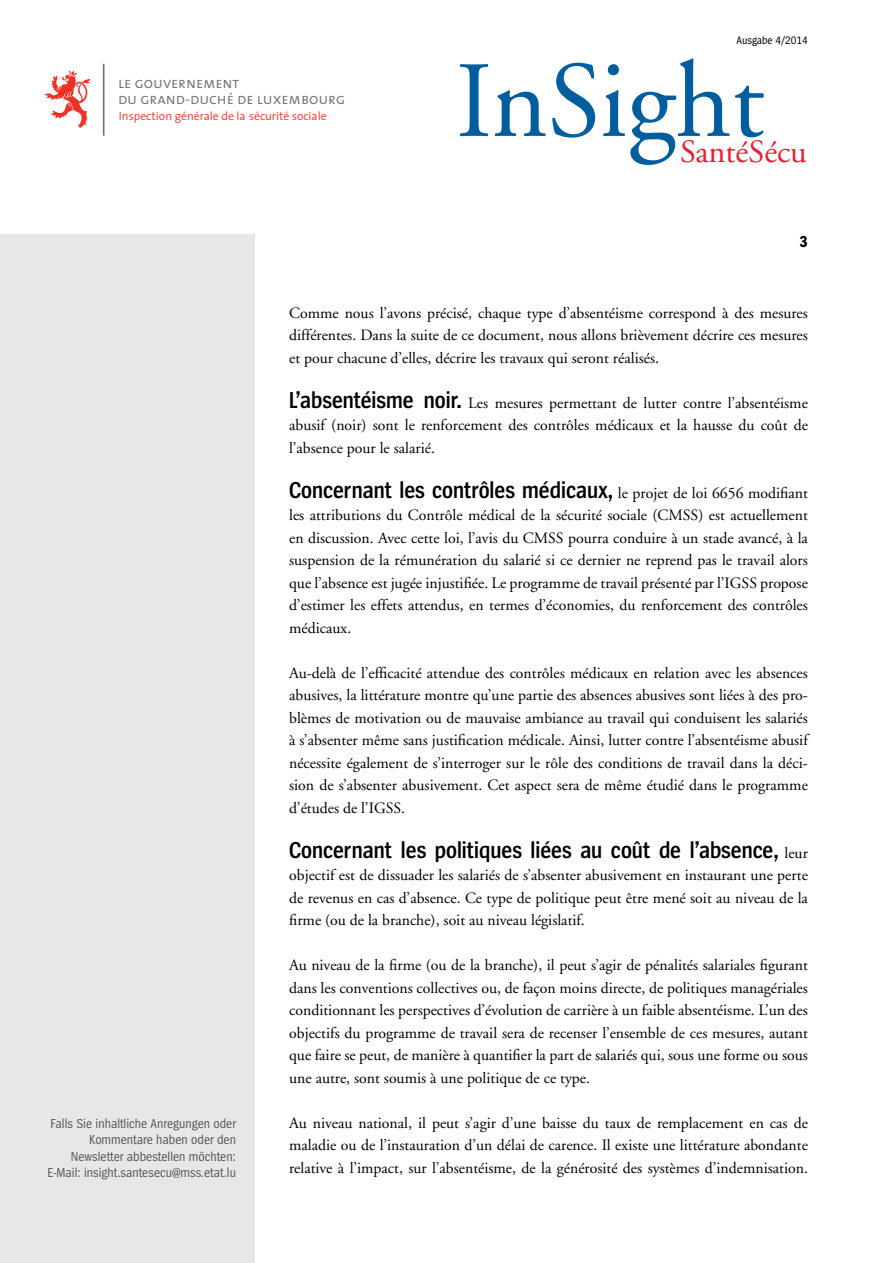
<style>
.page{position:relative;width:893px;height:1263px;background:#fff}
.page>*{position:absolute;margin:0;border:0;box-sizing:border-box;transform-origin:0 0}
.t1{font:108.3px "GG Garamond";color:#005e9e}
.t2{font:32.4px "GG Garamond";color:#ed1b2f}
.t3{font:600 24px "Spiegel Cd";color:#000}
.t4{font:700 16.5px "Spiegel Cd";color:#000}
.t5{font:15.75px/22.5px "GG Garamond";color:#000;text-align:justify}
.t6{font:15.45px "The Sans Semi Light Caps";color:#717073}
.t7{font:13.5px/16.5px "Spiegel Cd";color:#58595b;text-align:right}
.t8{font:300 11.7px "The Sans";color:#ee3124}
.t9{font:11.25px "Spiegel Cd";color:#000}
.s1{font-family:"Spiegel Cd";font-weight:600;font-size:24px}
.s2{font-family:"GG Garamond";font-weight:400;font-size:15.75px}
</style>
<div class="page">
<div style="left:0;top:234px;width:255px;height:1029px;background:#e6e7e8"></div>
<hr style="left:103px;top:64px;width:1px;height:72px;background:#717073">
<svg style="left:45px;top:70px;width:45px;height:58px"></svg>
<p class="t6" style="left:118px;top:70px;width:123px">le gouvernement</p>
<p class="t8" style="left:119px;top:106px;width:209px">Inspection générale de la sécurité sociale</p>
<p class="t6" style="left:118px;top:86px;width:229px">du grand-duché de luxembourg</p>
<p class="t9" style="left:737px;top:35px;width:73px">Ausgabe 4/2014</p>
<h1 class="t1" style="left:456px;top:37px;width:310px">InSight</h1>
<h2 class="t2" style="left:680px;top:133px;width:128px">SantéSécu</h2>
<p class="t4" style="left:799px;top:233px;width:10px">3</p>
<p class="t7" style="left:48px;top:1115px;width:190px">Falls Sie inhaltliche Anregungen oder Kommentare haben oder den Newsletter abbestellen möchten:<br>E-Mail: insight.santesecu@mss.etat.lu</p>
<p class="t5" style="left:289px;top:301px;width:520px">Comme nous l’avons précisé, chaque type d’absentéisme correspond à des mesures différentes. Dans la suite de ce document, nous allons brièvement décrire ces mesures et pour chacune d’elles, décrire les travaux qui seront réalisés.</p>
<p class="t5" style="left:289px;top:391px;width:520px"><span class="s1">L’absentéisme noir.</span> Les mesures permettant de lutter contre l’absentéisme abusif (noir) sont le renforcement des contrôles médicaux et la hausse du coût de l’absence pour le salarié.</p>
<h3 class="t3" style="left:289px;top:478px;width:520px">Concernant les contrôles médicaux, <span class="s2">le projet de loi 6656 modifiant</span></h3>
<p class="t5" style="left:289px;top:504px;width:520px">les attributions du Contrôle médical de la sécurité sociale (CMSS) est actuellement en discussion. Avec cette loi, l’avis du CMSS pourra conduire à un stade avancé, à la suspension de la rémunération du salarié si ce dernier ne reprend pas le travail alors que l’absence est jugée injustifiée. Le programme de travail présenté par l’IGSS propose d’estimer les effets attendus, en termes d’économies, du renforcement des contrôles médicaux.</p>
<p class="t5" style="left:289px;top:661px;width:520px">Au-delà de l’efficacité attendue des contrôles médicaux en relation avec les absences abusives, la littérature montre qu’une partie des absences abusives sont liées à des pro&shy;blèmes de motivation ou de mauvaise ambiance au travail qui conduisent les salariés à s’absenter même sans justification médicale. Ainsi, lutter contre l’absentéisme abusif nécessite également de s’interroger sur le rôle des conditions de travail dans la déci&shy;sion de s’absenter abusivement. Cet aspect sera de même étudié dans le programme d’études de l’IGSS.</p>
<h3 class="t3" style="left:289px;top:838px;width:520px">Concernant les politiques liées au coût de l’absence, <span class="s2">leur</span></h3>
<p class="t5" style="left:289px;top:864px;width:520px">objectif est de dissuader les salariés de s’absenter abusivement en instaurant une perte de revenus en cas d’absence. Ce type de politique peut être mené soit au niveau de la firme (ou de la branche), soit au niveau législatif.</p>
<p class="t5" style="left:289px;top:954px;width:520px">Au niveau de la firme (ou de la branche), il peut s’agir de pénalités salariales figurant dans les conventions collectives ou, de façon moins directe, de politiques managériales conditionnant les perspectives d’évolution de carrière à un faible absentéisme. L’un des objectifs du programme de travail sera de recenser l’ensemble de ces mesures, autant que faire se peut, de manière à quantifier la part de salariés qui, sous une forme ou sous une autre, sont soumis à une politique de ce type.</p>
<p class="t5" style="left:289px;top:1111px;width:520px">Au niveau national, il peut s’agir d’une baisse du taux de remplacement en cas de maladie ou de l’instauration d’un délai de carence. Il existe une littérature abondante relative à l’impact, sur l’absentéisme, de la générosité des systèmes d’indemnisation.</p>
</div>
